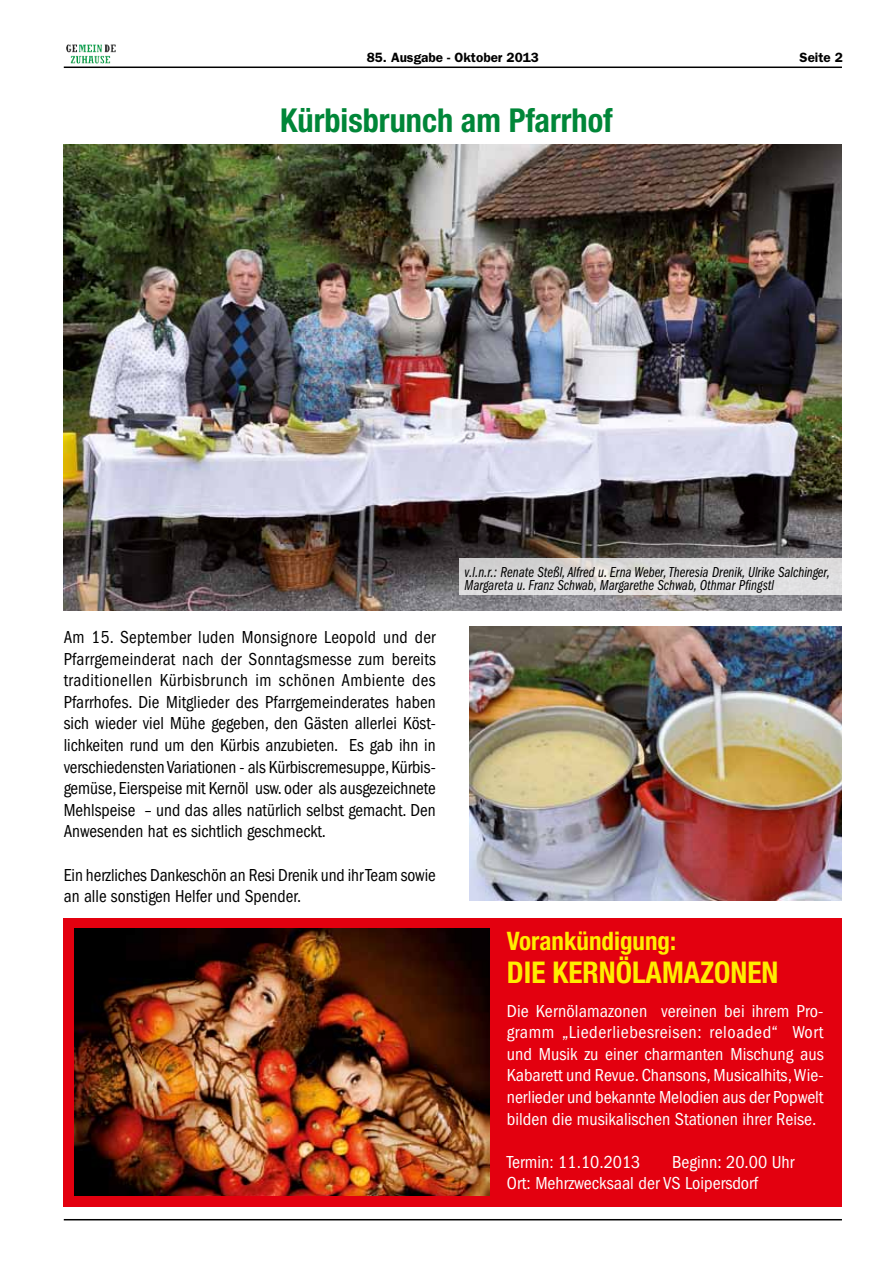
<style>
.page{position:relative;width:893px;height:1263px;background:#fff}
.page>*{position:absolute;margin:0;border:0;box-sizing:border-box;transform-origin:0 0}
.t1{font:700 condensed 33px "Helvetica Neue LT Std";color:#008638}
.t2{font:700 condensed 30px "Helvetica Neue LT Std";color:#ffed00}
.t3{font:700 condensed 25.5px "Helvetica Neue LT Std";color:#ffed00}
.t4{font:condensed 18px/21.6px "ITC Franklin Gothic Std";color:#000;text-align:justify;scale:.96 1}
.t5{font:condensed 18px/21.6px "ITC Franklin Gothic Std";color:#fff;text-align:justify}
.t6{font:15px/13.5px "ITC Franklin Gothic Std Bk Cp It";color:#000}
.t7{font:600 13.5px "ITC Franklin Gothic Std";color:#000}
</style>
<div class="page">
<hr style="left:64px;top:67px;width:778px;height:1px;background:#000">
<img style="left:66px;top:44px;width:50px;height:19px">
<hr style="left:64px;top:1219px;width:778px;height:1px;background:#000">
<img style="left:64px;top:144px;width:778px;height:466px">
<img style="left:470px;top:626px;width:372px;height:275px">
<svg style="left:459px;top:558px;width:383px;height:37px;background:#dddcdc"></svg>
<div style="left:64px;top:918px;width:778px;height:288px;background:#e3000f"></div>
<img style="left:74px;top:928px;width:416px;height:267px">
<p class="t7" style="left:367px;top:50px;width:174px">85. Ausgabe - Oktober 2013</p>
<p class="t7" style="left:800px;top:50px;width:45px">Seite 2</p>
<h1 class="t1" style="left:280px;top:100px;width:334px">Kürbisbrunch am Pfarrhof</h1>
<p class="t4" style="left:64px;top:626px;width:389px">Am 15. September luden Monsignore Leopold und der Pfarrgemeinderat nach der Sonntagsmesse zum bereits traditionellen Kürbisbrunch im schönen Ambiente des Pfarrhofes. Die Mitglieder des Pfarrgemeinderates haben sich wieder viel Mühe gegeben, den Gästen allerlei Köst&shy;lichkeiten rund um den Kürbis anzubieten. Es gab ihn in verschiedensten Variationen - als Kürbiscremesuppe, Kürbis&shy;gemüse, Eierspeise mit Kernöl usw. oder als ausgezeichnete Mehlspeise – und das alles natürlich selbst gemacht. Den Anwesenden hat es sichtlich geschmeckt.</p>
<p class="t4" style="left:64px;top:864px;width:389px">Ein herzliches Dankeschön an Resi Drenik und ihr Team sowie an alle sonstigen Helfer und Spender.</p>
<p class="t6" style="left:465px;top:565px;width:367px">v.l.n.r.: Renate Steßl, Alfred u. Erna Weber, Theresia Drenik, Ulrike Salchinger,<br>Margareta u. Franz Schwab, Margarethe Schwab, Othmar Pfingstl</p>
<h3 class="t3" style="left:507px;top:925px;width:171px">Vorankündigung:</h3>
<h2 class="t2" style="left:507px;top:954px;width:273px">DIE KERNÖLAMAZONEN</h2>
<p class="t5" style="left:507px;top:1000px;width:318px">Die Kernölamazonen vereinen bei ihrem Pro&shy;gramm „Liederliebesreisen: reloaded“ Wort und Musik zu einer charmanten Mischung aus Kabarett und Revue. Chansons, Musicalhits, Wie&shy;nerlieder und bekannte Melodien aus der Popwelt bilden die musikalischen Stationen ihrer Reise.</p>
<p class="t5" style="left:507px;top:1151px;width:135px">Termin: 11.10.2013</p>
<p class="t5" style="left:507px;top:1151px;width:289px;text-indent:165px">Beginn: 20.00 Uhr<br>Ort: Mehrzwecksaal der VS Loipersdorf</p>
</div>
